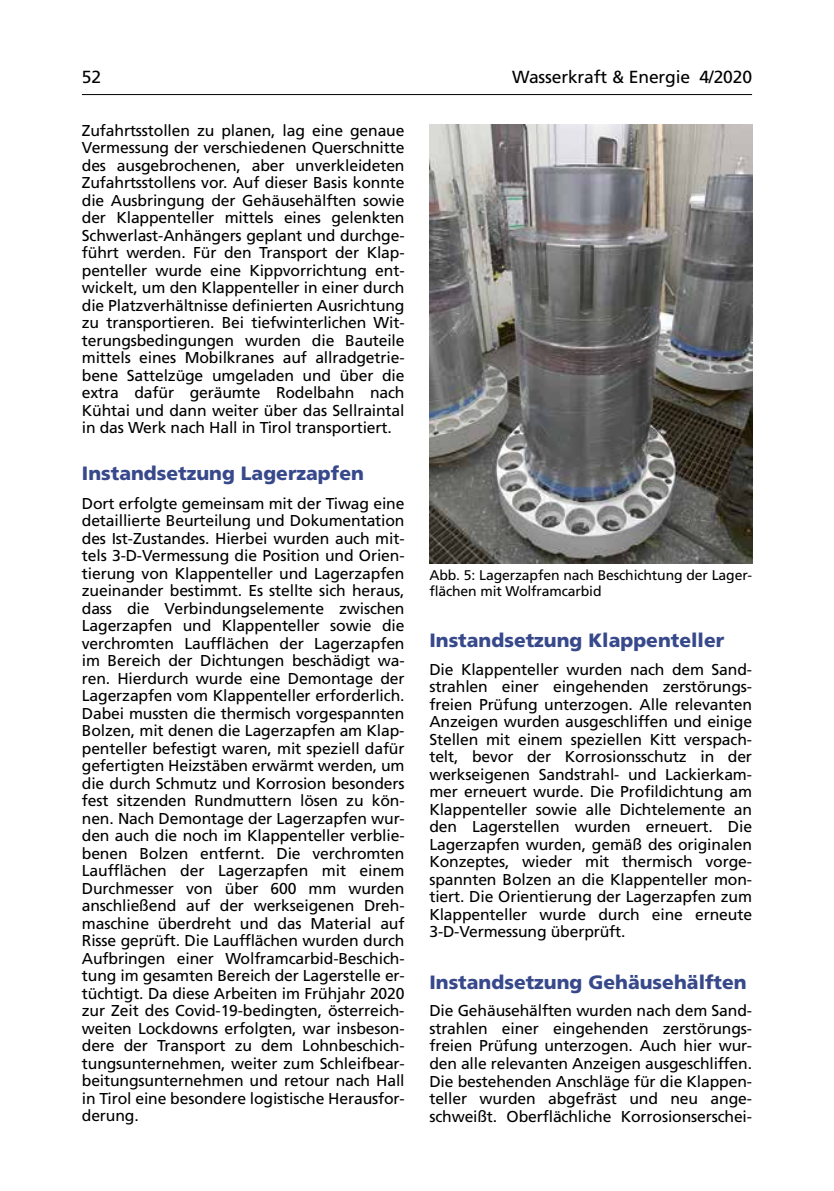
<style>
.page{position:relative;width:834px;height:1191px;background:#fff}
.page>*{position:absolute;margin:0;border:0;box-sizing:border-box;transform-origin:0 0}
.t1{font:900 19.25px "Frutiger LT Std";color:#37498b}
.t2{font:17.5px "Frutiger LT Std";letter-spacing:-.01em;color:#000}
.t3{font:15.75px/17.5px "Frutiger LT Std";letter-spacing:-.01em;color:#000;text-align:justify}
.t4{font:14px/15.8px "Frutiger LT Std";letter-spacing:-.01em;color:#000}
</style>
<div class="page">
<hr style="left:82px;top:94px;width:670px;height:1px;background:#000">
<img style="left:429px;top:124px;width:323px;height:439px">
<p class="t2" style="left:82px;top:66px;width:21px">52</p>
<p class="t2" style="left:512px;top:66px;width:241px">Wasserkraft &amp; Energie 4/2020</p>
<p class="t3" style="left:82px;top:122px;width:324px">Zufahrtsstollen zu planen, lag eine genaue Vermessung der verschiedenen Querschnitte des ausgebrochenen, aber unverkleideten Zufahrtsstollens vor. Auf dieser Basis konnte die Ausbringung der Gehäusehälften sowie der Klappenteller mittels eines gelenkten Schwerlast-Anhängers geplant und durchge&shy;führt werden. Für den Transport der Klap&shy;penteller wurde eine Kippvorrichtung ent&shy;wickelt, um den Klappenteller in einer durch die Platzverhältnisse definierten Ausrichtung zu transportieren. Bei tiefwinterlichen Wit&shy;terungsbedingungen wurden die Bauteile mittels eines Mobilkranes auf allradgetrie&shy;bene Sattelzüge umgeladen und über die extra dafür geräumte Rodelbahn nach Kühtai und dann weiter über das Sellraintal in das Werk nach Hall in Tirol transportiert.</p>
<p class="t1" style="left:82px;top:462px;width:283px">Instandsetzung Lagerzapfen</p>
<p class="t3" style="left:82px;top:494px;width:324px">Dort erfolgte gemeinsam mit der Tiwag eine detaillierte Beurteilung und Dokumentation des Ist-Zustandes. Hierbei wurden auch mit&shy;tels 3-D-Vermessung die Position und Orien&shy;tierung von Klappenteller und Lagerzapfen zueinander bestimmt. Es stellte sich heraus, dass die Verbindungselemente zwischen Lagerzapfen und Klappenteller sowie die verchromten Laufflächen der Lagerzapfen im Bereich der Dichtungen beschädigt wa&shy;ren. Hierdurch wurde eine Demontage der Lagerzapfen vom Klappenteller erforderlich.<br>Dabei mussten die thermisch vorgespannten Bolzen, mit denen die Lagerzapfen am Klap&shy;penteller befestigt waren, mit speziell dafür gefertigten Heizstäben erwärmt werden, um die durch Schmutz und Korrosion besonders fest sitzenden Rundmuttern lösen zu kön&shy;nen. Nach Demontage der Lagerzapfen wur&shy;den auch die noch im Klappenteller verblie&shy;benen Bolzen entfernt. Die verchromten Laufflächen der Lagerzapfen mit einem Durchmesser von über 600 mm wurden anschließend auf der werkseigenen Dreh&shy;maschine überdreht und das Material auf Risse geprüft. Die Laufflächen wurden durch Aufbringen einer Wolframcarbid-Beschich&shy;tung im gesamten Bereich der Lagerstelle er&shy;tüchtigt. Da diese Arbeiten im Frühjahr 2020 zur Zeit des Covid-19-bedingten, österreich&shy;weiten Lockdowns erfolgten, war insbeson&shy;dere der Transport zu dem Lohnbeschich&shy;tungsunternehmen, weiter zum Schleifbear&shy;beitungsunternehmen und retour nach Hall in Tirol eine besondere logistische Herausfor&shy;derung.</p>
<p class="t4" style="left:429px;top:567px;width:324px">Abb. 5: Lagerzapfen nach Beschichtung der Lager&shy;flächen mit Wolframcarbid</p>
<p class="t1" style="left:429px;top:628px;width:296px">Instandsetzung Klappenteller</p>
<p class="t3" style="left:429px;top:660px;width:324px">Die Klappenteller wurden nach dem Sand&shy;strahlen einer eingehenden zerstörungs&shy;freien Prüfung unterzogen. Alle relevanten Anzeigen wurden ausgeschliffen und einige Stellen mit einem speziellen Kitt verspach&shy;telt, bevor der Korrosionsschutz in der werkseigenen Sandstrahl- und Lackierkam&shy;mer erneuert wurde. Die Profildichtung am Klappenteller sowie alle Dichtelemente an den Lagerstellen wurden erneuert. Die Lagerzapfen wurden, gemäß des originalen Konzeptes, wieder mit thermisch vorge&shy;spannten Bolzen an die Klappenteller mon&shy;tiert. Die Orientierung der Lagerzapfen zum Klappenteller wurde durch eine erneute 3-D-Vermessung überprüft.</p>
<p class="t1" style="left:429px;top:970px;width:319px">Instandsetzung Gehäusehälften</p>
<p class="t3" style="left:429px;top:1002px;width:324px">Die Gehäusehälften wurden nach dem Sand&shy;strahlen einer eingehenden zerstörungs&shy;freien Prüfung unterzogen. Auch hier wur&shy;den alle relevanten Anzeigen ausgeschliffen.<br>Die bestehenden Anschläge für die Klappen&shy;teller wurden abgefräst und neu ange&shy;schweißt. Oberflächliche Korrosionserschei-</p>
</div>
